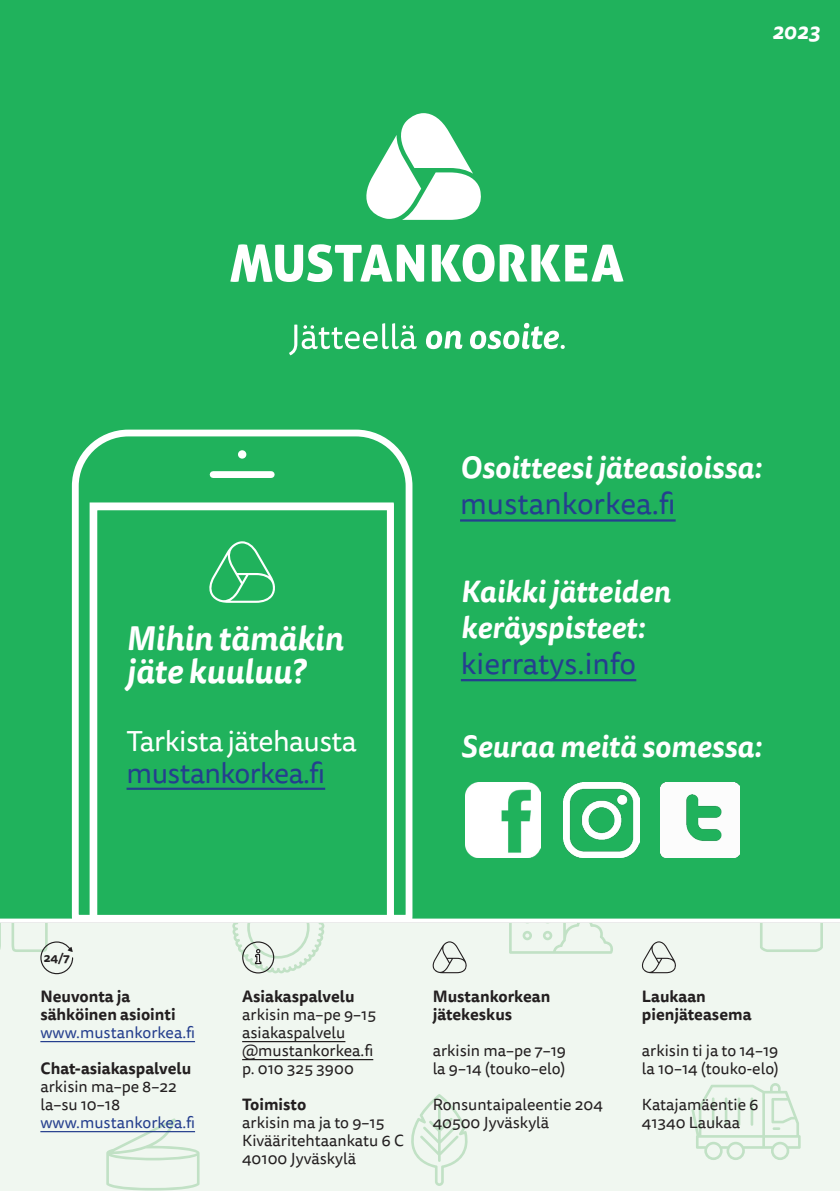
<style>
.page{position:relative;width:840px;height:1191px;background:#fff}
.page>*{position:absolute;margin:0;border:0;box-sizing:border-box;transform-origin:0 0}
.t1{font:italic 700 33.2px/33.2px "Tisa Sans Pro";color:#fff}
.leipis__KLO{font:italic 700 30px/36px "Tisa Sans Pro";color:#fff}
.leipis__KLO-2{font:30px "Tisa Sans Pro";color:#253f8e}
.taulukko__leipis{font:28.6px/32px "Tisa Sans Pro";letter-spacing:-.02em;color:#fff}
.t2{font:italic 700 22px "Tisa Sans Pro";color:#fff}
.taulukko__leipis-2{font:16px/18px "Tisa Sans Pro";color:#231f20}
.taulukko__leipis-3{font:700 16px/18px "Tisa Sans Pro";color:#231f20}
.taulukko__leipis-4{font:16px "Tisa Sans Pro";color:#253f8e}
.taulukko__leipis-5{font:700 12.2px "Tisa Sans Pro";color:#231f20}
.s1{font-weight:400;font-style:normal;color:#253f8e}
.s2{color:#253f8e}
.s3{font-weight:400}
</style>
<div class="page">
<div style="left:0;top:918px;width:839px;height:273px;background:#f0f7f0"></div>
<svg style="left:106px;top:1118px;width:93px;height:72px"></svg>
<svg style="left:411px;top:1094px;width:56px;height:92px"></svg>
<svg style="left:509px;top:922px;width:103px;height:31px"></svg>
<svg style="left:744px;top:922px;width:93px;height:30px"></svg>
<svg style="left:691px;top:1083px;width:109px;height:77px"></svg>
<div style="left:0;top:0;width:839px;height:918px;background:#20b25c"></div>
<svg style="left:68px;top:426px;width:347px;height:497px;background:#2db666"></svg>
<div style="left:213px;top:471px;width:58px;height:7px;background:#fff"></div>
<div style="left:238px;top:450px;width:8px;height:8px;background:#fff;border-radius:50%"></div>
<hr style="left:126px;top:787px;width:199px;height:3px;background:#253f8e">
<div style="left:90px;top:502px;width:303px;height:419px;border:7px solid #fff"></div>
<svg style="left:208px;top:541px;width:67px;height:62px;background:#41bd74"></svg>
<svg style="left:364px;top:113px;width:117px;height:107px"></svg>
<svg style="left:289px;top:323px;width:275px;height:32px"></svg>
<svg style="left:230px;top:244px;width:393px;height:38px"></svg>
<img style="left:465px;top:782px;width:75px;height:76px">
<img style="left:563px;top:782px;width:75px;height:76px">
<img style="left:660px;top:782px;width:79px;height:76px">
<hr style="left:460px;top:679px;width:176px;height:2px;background:#253f8e">
<hr style="left:460px;top:519px;width:215px;height:2px;background:#253f8e">
<svg style="left:0;top:865px;width:74px;height:109px"></svg>
<hr style="left:40px;top:1041px;width:155px;height:1px;background:#253f8e">
<hr style="left:40px;top:1131px;width:155px;height:1px;background:#253f8e">
<svg style="left:432px;top:941px;width:34px;height:32px"></svg>
<svg style="left:232px;top:881px;width:92px;height:92px"></svg>
<div style="left:242px;top:941px;width:32px;height:32px;border:1px solid #231f20;border-radius:50%"></div>
<hr style="left:242px;top:1041px;width:103px;height:1px;background:#231f20">
<hr style="left:242px;top:1059px;width:131px;height:1px;background:#231f20">
<svg style="left:641px;top:941px;width:34px;height:32px"></svg>
<hr style="left:0;top:918px;width:839px;height:4px;background:#fff">
<p class="t2" style="left:771px;top:15px;width:50px">2023</p>
<p class="leipis__KLO" style="left:460px;top:450px;width:303px">Osoitteesi jäteasioissa:</p>
<p class="leipis__KLO-2" style="left:460px;top:484px;width:217px">mustankorkea.fi</p>
<p class="leipis__KLO" style="left:460px;top:573px;width:211px">Kaikki jätteiden keräyspisteet: <span class="s1">kierratys.info</span></p>
<p class="t1" style="left:126px;top:622px;width:218px">Mihin tämäkin jäte kuuluu?</p>
<p class="taulukko__leipis" style="left:126px;top:725px;width:231px">Tarkista jätehausta <span class="s2">mustankorkea.fi</span></p>
<p class="leipis__KLO" style="left:460px;top:728px;width:303px">Seuraa meitä somessa:</p>
<p class="taulukko__leipis-5" style="left:44px;top:949px;width:27px">24/7</p>
<p class="taulukko__leipis-3" style="left:40px;top:987px;width:92px">Neuvonta ja</p>
<p class="taulukko__leipis-3" style="left:40px;top:1005px;width:137px">sähköinen asiointi</p>
<p class="taulukko__leipis-4" style="left:40px;top:1022px;width:156px">www.mustankorkea.fi</p>
<p class="taulukko__leipis-3" style="left:40px;top:1059px;width:152px">Chat-asiakaspalvelu <span class="s3">arkisin ma–pe 8–22</span></p>
<p class="taulukko__leipis-2" style="left:40px;top:1096px;width:81px">la–su 10–18</p>
<p class="taulukko__leipis-4" style="left:40px;top:1112px;width:156px">www.mustankorkea.fi</p>
<p class="taulukko__leipis-3" style="left:242px;top:987px;width:114px">Asiakaspalvelu</p>
<p class="taulukko__leipis-2" style="left:242px;top:1006px;width:135px">arkisin ma–pe 9–15</p>
<p class="taulukko__leipis-2" style="left:242px;top:1024px;width:105px">asiakaspalvelu</p>
<p class="taulukko__leipis-2" style="left:242px;top:1042px;width:132px">@mustankorkea.fi</p>
<p class="taulukko__leipis-2" style="left:242px;top:1060px;width:113px">p. 010 325 3900</p>
<p class="taulukko__leipis-3" style="left:242px;top:1095px;width:66px">Toimisto</p>
<p class="taulukko__leipis-2" style="left:242px;top:1114px;width:144px">arkisin ma ja to 9–15</p>
<p class="taulukko__leipis-2" style="left:242px;top:1132px;width:163px">Kivääritehtaankatu 6 C<br>40100 Jyväskylä</p>
<p class="taulukko__leipis-3" style="left:432px;top:987px;width:119px">Mustankorkean jätekeskus</p>
<p class="taulukko__leipis-2" style="left:432px;top:1042px;width:135px">arkisin ma–pe 7–19</p>
<p class="taulukko__leipis-2" style="left:432px;top:1060px;width:134px">la 9–14 (touko–elo)</p>
<p class="taulukko__leipis-2" style="left:432px;top:1096px;width:172px">Ronsuntaipaleentie 204</p>
<p class="taulukko__leipis-2" style="left:432px;top:1114px;width:118px">40500 Jyväskylä</p>
<p class="taulukko__leipis-3" style="left:641px;top:987px;width:111px">Laukaan pienjäteasema</p>
<p class="taulukko__leipis-2" style="left:641px;top:1042px;width:138px">arkisin ti ja to 14–19</p>
<p class="taulukko__leipis-2" style="left:641px;top:1060px;width:138px">la 10–14 (touko-elo)</p>
<p class="taulukko__leipis-2" style="left:641px;top:1096px;width:118px">Katajamäentie 6</p>
<p class="taulukko__leipis-2" style="left:641px;top:1114px;width:100px">41340 Laukaa</p>
</div>
